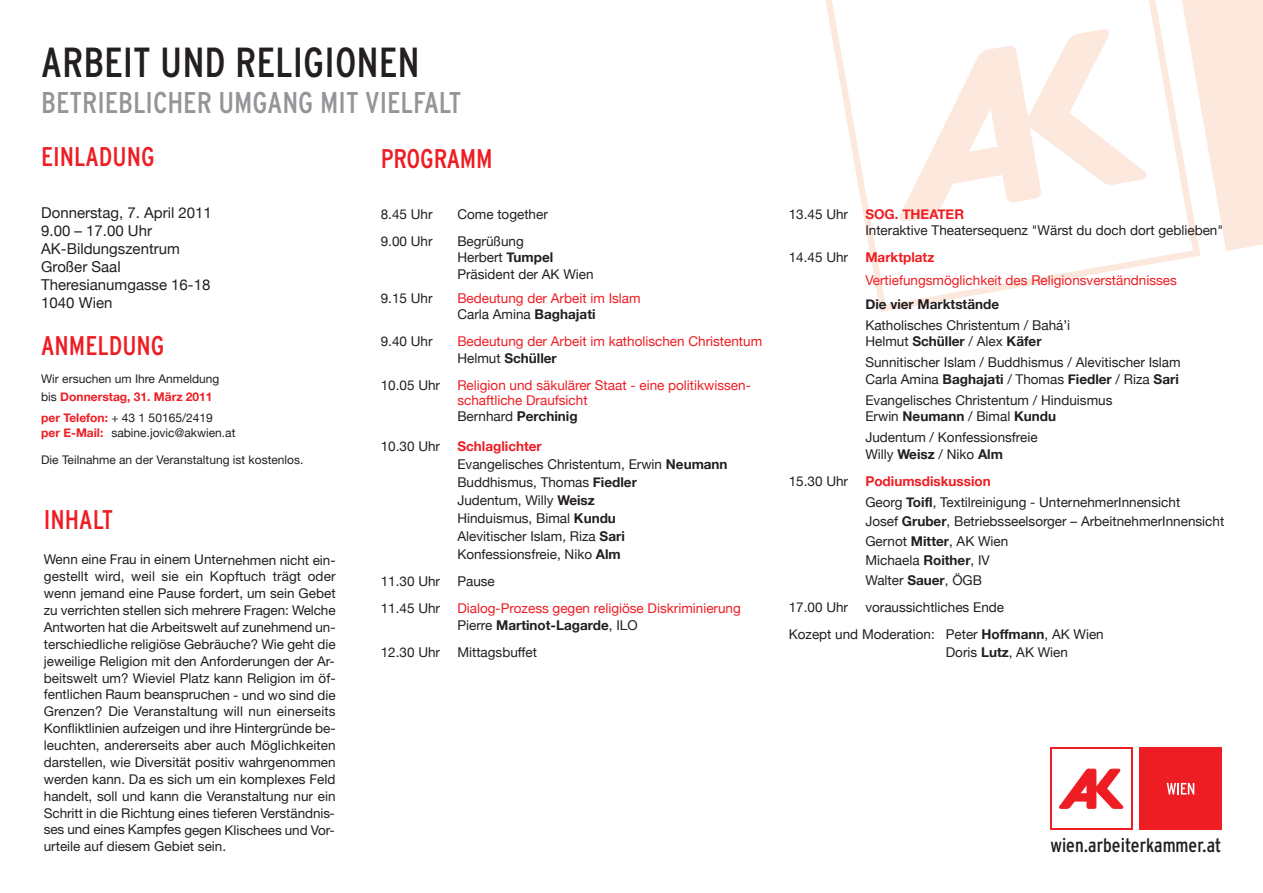
<style>
.page{position:relative;width:1263px;height:893px;background:#fff}
.page>*{position:absolute;margin:0;border:0;box-sizing:border-box;transform-origin:0 0}
.t1{font:condensed 42px "Interstate";color:#231f20}
.t2{font:condensed 30px "Interstate";color:#939598}
.t3{font:condensed 27px "Interstate";color:#ee1d23}
.t4{font:condensed 19.5px "Interstate";color:#231f20}
.t5{font:15px/18px "Helvetica Neue";color:#231f20}
.t6{font:13.5px/16.5px "Helvetica Neue";color:#231f20}
.t7{font:13.5px/16.8px "Helvetica Neue";color:#231f20;text-align:justify}
.t8{font:13.5px/16.5px "Helvetica Neue";color:#ee1d23}
.t9{font:700 13.5px "Helvetica Neue";color:#231f20}
.t10{font:700 13.5px "Helvetica Neue";color:#ee1d23}
.t11{font:12px/18px "Helvetica Neue";color:#231f20}
.t12{font:12px/15px "Helvetica Neue";color:#231f20}
.s1{font-style:inherit}
.s2{font-weight:700;color:#ee1d23}
.s3{font-weight:700}
.s4{color:#231f20}
.s5{font-weight:700;color:#231f20}
.s6{font-weight:400}
</style>
<div class="page">
<svg style="left:831px;top:0;width:362px;height:305px"></svg>
<svg style="left:898px;top:28px;width:249px;height:194px"></svg>
<svg style="left:1170px;top:0;width:93px;height:251px"></svg>
<div style="left:1050px;top:748px;width:83px;height:82px;background:#ee1d23"></div>
<div style="left:1052px;top:749px;width:79px;height:79px;background:#fff"></div>
<svg style="left:1059px;top:769px;width:64px;height:39px"></svg>
<div style="left:1139px;top:748px;width:82px;height:82px;background:#ee1d23"></div>
<svg style="left:1167px;top:783px;width:27px;height:12px"></svg>
<h1 class="t1" style="left:41px;top:48px;width:380px">ARBEIT UND RELIGIONEN</h1>
<h2 class="t2" style="left:41px;top:92px;width:422px">BETRIEBLICHER UMGANG MIT VIELFALT</h2>
<h3 class="t3" style="left:381px;top:149px;width:113px">PROGRAMM</h3>
<h3 class="t3" style="left:41px;top:147px;width:115px">EINLADUNG</h3>
<p class="t5" style="left:41px;top:204px;width:172px">Donnerstag, 7. April 2011<br>9.00 – 17.00 Uhr<br>AK-Bildungszentrum<br>Großer Saal<br>Theresianumgasse 16-18<br>1040 Wien</p>
<h3 class="t3" style="left:41px;top:336px;width:125px">ANMELDUNG</h3>
<p class="t11" style="left:41px;top:371px;width:180px">Wir ersuchen um Ihre Anmeldung <span class="s1">bis</span> <span class="s2">Donnerstag, 31. März 2011</span></p>
<p class="t12" style="left:41px;top:410px;width:196px"><span class="s2">per Telefon:</span> + 43 1 50165/2419<br><span class="s2">per E-Mail:</span> sabine.jovic@akwien.at</p>
<p class="t11" style="left:41px;top:452px;width:264px">Die Teilnahme an der Veranstaltung ist kostenlos.</p>
<h3 class="t3" style="left:44px;top:510px;width:71px">INHALT</h3>
<p class="t7" style="left:44px;top:553px;width:293px">Wenn eine Frau in einem Unternehmen nicht ein&shy;gestellt wird, weil sie ein Kopftuch trägt oder wenn jemand eine Pause fordert, um sein Gebet zu verrichten stellen sich mehrere Fragen: Welche Antworten hat die Arbeitswelt auf zunehmend un&shy;terschiedliche religiöse Gebräuche? Wie geht die jeweilige Religion mit den Anforderungen der Ar&shy;beitswelt um? Wieviel Platz kann Religion im öf&shy;fentlichen Raum beanspruchen - und wo sind die Grenzen? Die Veranstaltung will nun einerseits Konfliktlinien aufzeigen und ihre Hintergründe be&shy;leuchten, andererseits aber auch Möglichkeiten darstellen, wie Diversität positiv wahrgenommen werden kann. Da es sich um ein komplexes Feld handelt, soll und kann die Veranstaltung nur ein Schritt in die Richtung eines tieferen Verständnis&shy;ses und eines Kampfes gegen Klischees und Vor&shy;urteile auf diesem Gebiet sein.</p>
<p class="t6" style="left:381px;top:206px;width:53px">8.45 Uhr</p>
<p class="t6" style="left:457px;top:206px;width:92px">Come together</p>
<p class="t6" style="left:381px;top:233px;width:53px">9.00 Uhr</p>
<p class="t6" style="left:457px;top:233px;width:138px">Begrüßung<br>Herbert <span class="s3">Tumpel<br></span>Präsident der AK Wien</p>
<p class="t6" style="left:381px;top:290px;width:53px">9.15 Uhr</p>
<p class="t8" style="left:457px;top:290px;width:185px">Bedeutung der Arbeit im Islam<br><span class="s4">Carla Amina</span> <span class="s5">Baghajati</span></p>
<p class="t6" style="left:381px;top:333px;width:53px">9.40 Uhr</p>
<p class="t8" style="left:457px;top:333px;width:306px">Bedeutung der Arbeit im katholischen Christentum<br><span class="s4">Helmut</span> <span class="s5">Schüller</span></p>
<p class="t6" style="left:381px;top:377px;width:61px">10.05 Uhr</p>
<p class="t8" style="left:457px;top:377px;width:295px;line-height:15px">Religion und säkulärer Staat - eine politikwissen&shy;schaftliche Draufsicht</p>
<p class="t9" style="left:457px;top:408px;width:122px"><span class="s6">Bernhard</span> Perchinig</p>
<p class="t6" style="left:381px;top:438px;width:61px">10.30 Uhr</p>
<p class="t6" style="left:457px;top:437px;width:272px;line-height:18px"><span class="s2">Schlaglichter<br></span>Evangelisches Christentum, Erwin <span class="s3">Neumann<br></span>Buddhismus, Thomas <span class="s3">Fiedler<br></span>Judentum, Willy <span class="s3">Weisz<br></span>Hinduismus, Bimal <span class="s3">Kundu<br></span>Alevitischer Islam, Riza <span class="s3">Sari<br></span>Konfessionsfreie, Niko <span class="s3">Alm</span></p>
<p class="t6" style="left:381px;top:573px;width:61px">11.30 Uhr</p>
<p class="t6" style="left:457px;top:573px;width:39px">Pause</p>
<p class="t6" style="left:381px;top:600px;width:61px">11.45 Uhr</p>
<p class="t8" style="left:457px;top:600px;width:285px">Dialog-Prozess gegen religiöse Diskriminierung<br><span class="s4">Pierre</span> <span class="s5">Martinot-Lagarde</span><span class="s4">, ILO</span></p>
<p class="t6" style="left:381px;top:644px;width:61px">12.30 Uhr</p>
<p class="t6" style="left:457px;top:644px;width:81px">Mittagsbuffet</p>
<p class="t6" style="left:789px;top:205px;width:61px">13.45 Uhr</p>
<p class="t10" style="left:865px;top:205px;width:100px">SOG. THEATER</p>
<p class="t6" style="left:865px;top:222px;width:359px">Interaktive Theatersequenz "Wärst du doch dort geblieben"</p>
<p class="t6" style="left:789px;top:249px;width:61px">14.45 Uhr</p>
<p class="t10" style="left:865px;top:249px;width:70px">Marktplatz</p>
<p class="t8" style="left:865px;top:271px;width:313px">Vertiefungsmöglichkeit des Religionsverständnisses</p>
<p class="t9" style="left:865px;top:295px;width:135px">Die vier Marktstände</p>
<p class="t6" style="left:865px;top:316px;width:206px">Katholisches Christentum / Bahá’i<br>Helmut <span class="s3">Schüller</span> / Alex <span class="s3">Käfer</span></p>
<p class="t6" style="left:865px;top:354px;width:317px">Sunnitischer Islam / Buddhismus / Alevitischer Islam<br>Carla Amina <span class="s3">Baghajati</span> / Thomas <span class="s3">Fiedler</span> / Riza <span class="s3">Sari</span></p>
<p class="t6" style="left:865px;top:391px;width:249px">Evangelisches Christentum / Hinduismus<br>Erwin <span class="s3">Neumann</span> / Bimal <span class="s3">Kundu</span></p>
<p class="t6" style="left:865px;top:429px;width:174px">Judentum / Konfessionsfreie<br>Willy <span class="s3">Weisz</span> / Niko <span class="s3">Alm</span></p>
<p class="t6" style="left:789px;top:472px;width:61px">15.30 Uhr</p>
<p class="t6" style="left:865px;top:470px;width:316px;line-height:21px"><span class="s2">Podiumsdiskussion<br></span>Georg <span class="s3">Toifl</span>, Textilreinigung - UnternehmerInnensicht</p>
<p class="t6" style="left:865px;top:511px;width:360px;line-height:19.5px">Josef <span class="s3">Gruber</span>, Betriebsseelsorger – ArbeitnehmerInnensicht<br>Gernot <span class="s3">Mitter</span>, AK Wien<br>Michaela <span class="s3">Roither</span>, IV<br>Walter <span class="s3">Sauer</span>, ÖGB</p>
<p class="t6" style="left:789px;top:598px;width:61px">17.00 Uhr</p>
<p class="t6" style="left:789px;top:593px;width:316px;line-height:27px;text-indent:77px">voraussichtliches Ende<br>Kozept und Moderation: Peter <span class="s3">Hoffmann</span>, AK Wien</p>
<p class="t6" style="left:946px;top:643px;width:124px">Doris <span class="s3">Lutz</span>, AK Wien</p>
<h3 class="t4" style="left:1050px;top:838px;width:173px">wien.arbeiterkammer.at</h3>
</div>
